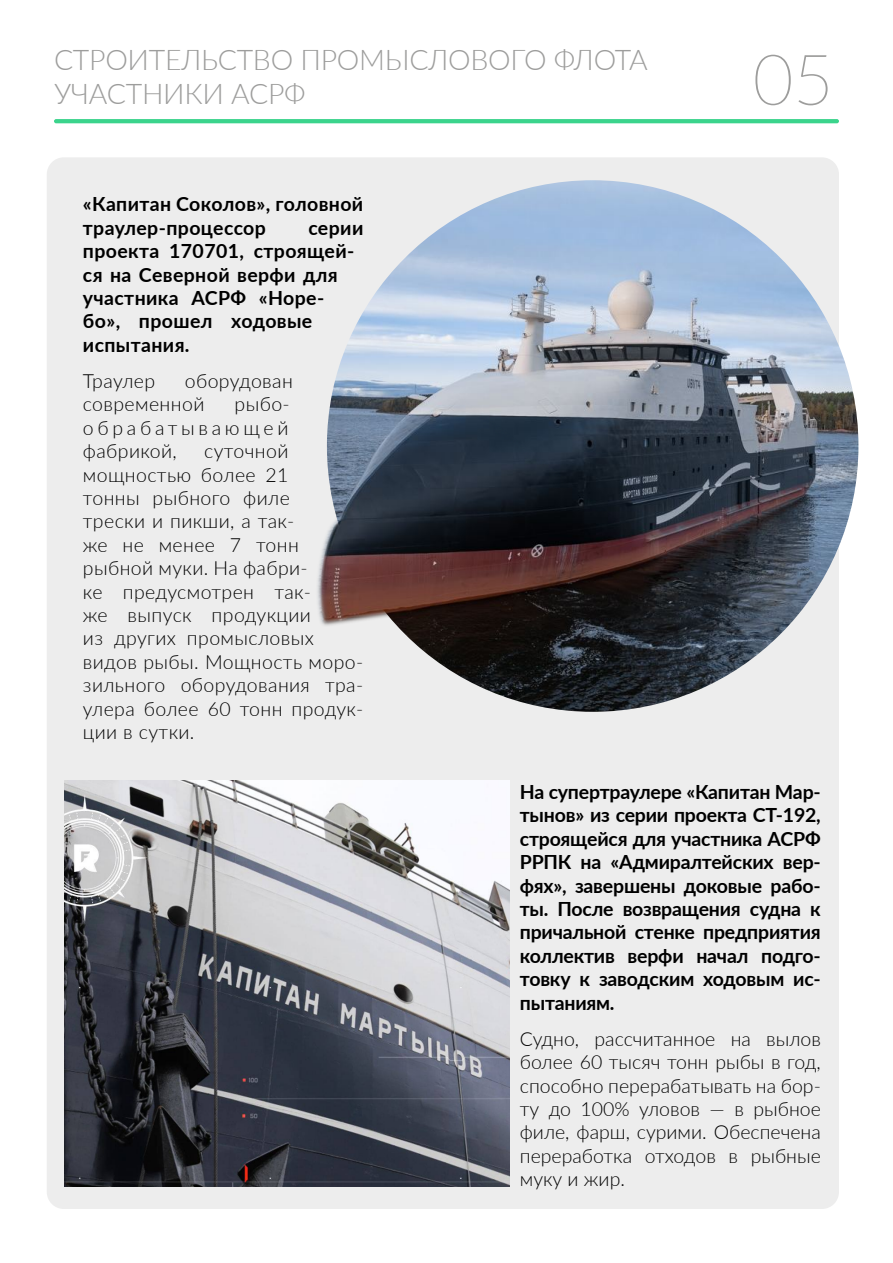
<style>
.page{position:relative;width:893px;height:1263px;background:#fff}
.page>*{position:absolute;margin:0;border:0;box-sizing:border-box;transform-origin:0 0}
.t1{font:100 70.5px "Lato";color:#9d9d9c}
.t2{font:300 28.5px/34.2px "Lato";letter-spacing:-.01em;color:#9d9d9c}
.t3{font:300 19.5px/23.4px "Lato";letter-spacing:.02em;color:#000;text-align:justify}
.t4{font:700 19.5px/23.4px "Lato";letter-spacing:.02em;color:#000}
</style>
<div class="page">
<svg style="left:54px;top:119px;width:785px;height:4px;background:#3ed48d"></svg>
<div style="left:47px;top:157px;width:792px;height:1052px;background:#ededed;border-radius:17px"></div>
<img style="left:65px;top:780px;width:444px;height:406px">
<img style="left:317px;top:180px;width:542px;height:532px">
<h2 class="t2" style="left:54px;top:42px;width:595px">СТРОИТЕЛЬСТВО ПРОМЫСЛОВОГО ФЛОТА<br>УЧАСТНИКИ АСРФ</h2>
<p class="t4" style="left:83px;top:192px;width:282px">«Капитан Соколов», головной траулер-процессор</p>
<p class="t4" style="left:83px;top:215px;width:282px;text-indent:225px">серии проекта 170701, строящей&shy;ся на Северной верфи для участника АСРФ «Норе&shy;бо», прошел ходовые испытания.</p>
<p class="t3" style="left:83px;top:368px;width:74px">Траулер</p>
<p class="t3" style="left:83px;top:368px;width:211px;text-indent:102px">оборудован современной</p>
<p class="t3" style="left:83px;top:392px;width:208px;text-indent:152px">рыбо&shy;обрабатывающей фабрикой,</p>
<p class="t3" style="left:83px;top:439px;width:282px;text-align:left;text-indent:121px">суточной мощностью более 21<br>тонны рыбного филе<br>трески и пикши, а так-<br>же не менее 7 тонн рыбной муки. На фабри-<br>ке предусмотрен так-<br>же выпуск продукции<br>из других промысловых видов рыбы. Мощность моро&shy;зильного оборудования тра&shy;улера более 60 тонн продук&shy;ции в сутки.</p>
<h1 class="t1" style="left:753px;top:31px;width:83px">05</h1>
<p class="t4" style="left:520px;top:779px;width:303px;text-align:justify">На супертраулере «Капитан Мар&shy;тынов» из серии проекта СТ-192, строящейся для участника АСРФ РРПК на «Адмиралтейских вер&shy;фях», завершены доковые рабо&shy;ты. После возвращения судна к причальной стенке предприятия коллектив верфи начал подго&shy;товку к заводским ходовым ис&shy;пытаниям.</p>
<p class="t3" style="left:520px;top:1026px;width:303px">Судно, рассчитанное на вылов более 60 тысяч тонн рыбы в год, способно перерабатывать на бор&shy;ту до 100% уловов — в рыбное филе, фарш, сурими. Обеспечена переработка отходов в рыбные муку и жир.</p>
</div>
